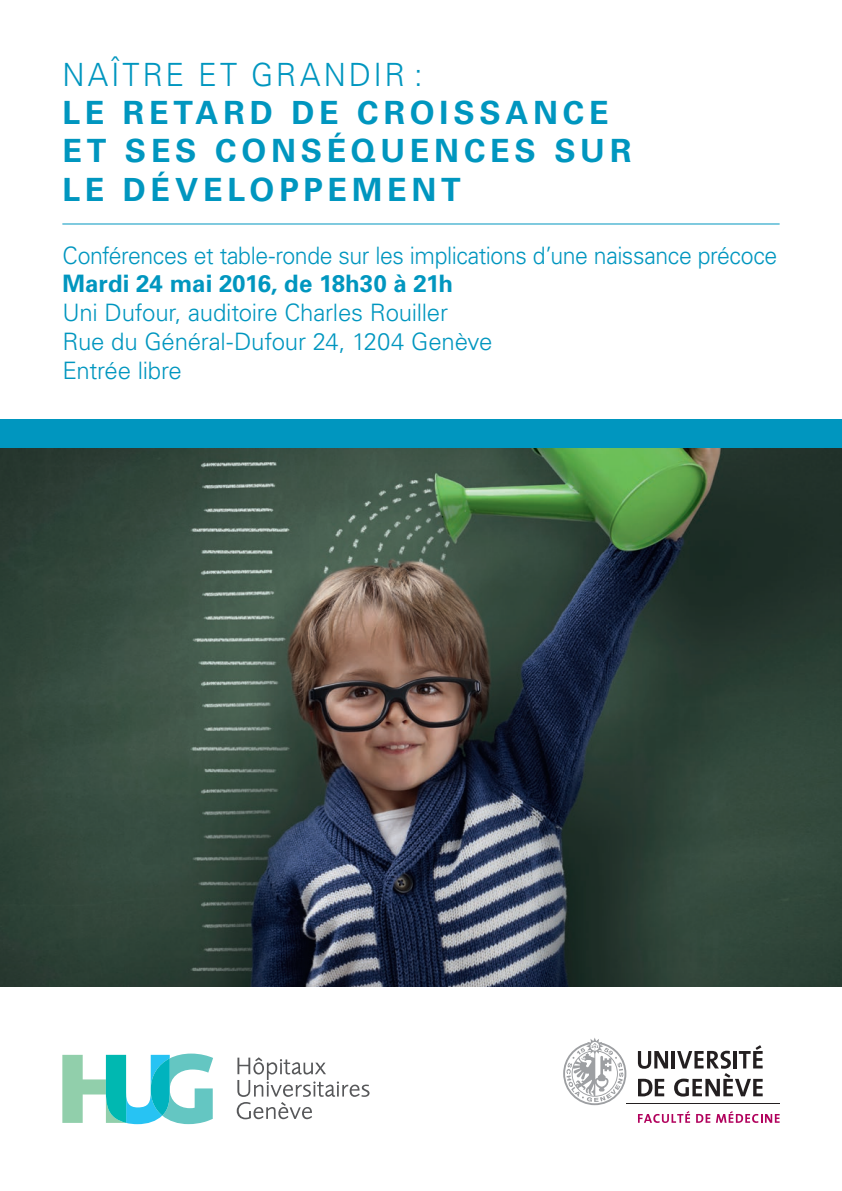
<style>
.page{position:relative;width:842px;height:1191px;background:#fff}
.page>*{position:absolute;margin:0;border:0;box-sizing:border-box;transform-origin:0 0}
.t1{font:700 32px/38.4px "Univers LT Std";letter-spacing:.15em;color:#0096bf}
.t2{font:300 32px "Univers LT Std";letter-spacing:.095em;color:#0096bf;scale:.96 1}
.t3{font:300 24px/28.8px "Univers LT Std";letter-spacing:-.015em;color:#0096bf}
.t4{font:300 24px "Univers LT Std";letter-spacing:-.015em;color:#0096bf;scale:.96 1}
.t5{font:700 24px "Univers LT Std";color:#0096bf}
</style>
<div class="page">
<img style="left:0;top:448px;width:842px;height:538px">
<div style="left:0;top:420px;width:842px;height:28px;background:#0096bf"></div>
<hr style="left:62px;top:223px;width:718px;height:1px;background:#0096bf">
<svg style="left:62px;top:1053px;width:151px;height:71px"></svg>
<svg style="left:237px;top:1057px;width:132px;height:62px"></svg>
<svg style="left:638px;top:1051px;width:30px;height:17px"></svg>
<hr style="left:672px;top:1051px;width:3px;height:17px;background:#231f20">
<svg style="left:638px;top:1078px;width:26px;height:18px"></svg>
<svg style="left:674px;top:1045px;width:89px;height:51px"></svg>
<svg style="left:563px;top:1038px;width:63px;height:67px"></svg>
<hr style="left:626px;top:1103px;width:154px;height:1px;background:#231f20">
<svg style="left:638px;top:1111px;width:52px;height:12px"></svg>
<svg style="left:696px;top:1114px;width:14px;height:8px"></svg>
<svg style="left:716px;top:1111px;width:64px;height:11px"></svg>
<h1 class="t2" style="left:62px;top:55px;width:377px">NAÎTRE ET GRANDIR :</h1>
<h1 class="t1" style="left:62px;top:94px;width:570px">LE RETARD DE CROISSANCE<br>ET SES CONSÉQUENCES SUR<br>LE DÉVELOPPEMENT</h1>
<p class="t4" style="left:62px;top:241px;width:746px">Conférences et table-ronde sur les implications d’une naissance précoce</p>
<p class="t5" style="left:62px;top:270px;width:392px">Mardi 24 mai 2016, de 18h30 à 21h</p>
<p class="t3" style="left:62px;top:298px;width:431px">Uni Dufour, auditoire Charles Rouiller<br>Rue du Général-Dufour 24, 1204 Genève<br>Entrée libre</p>
</div>
